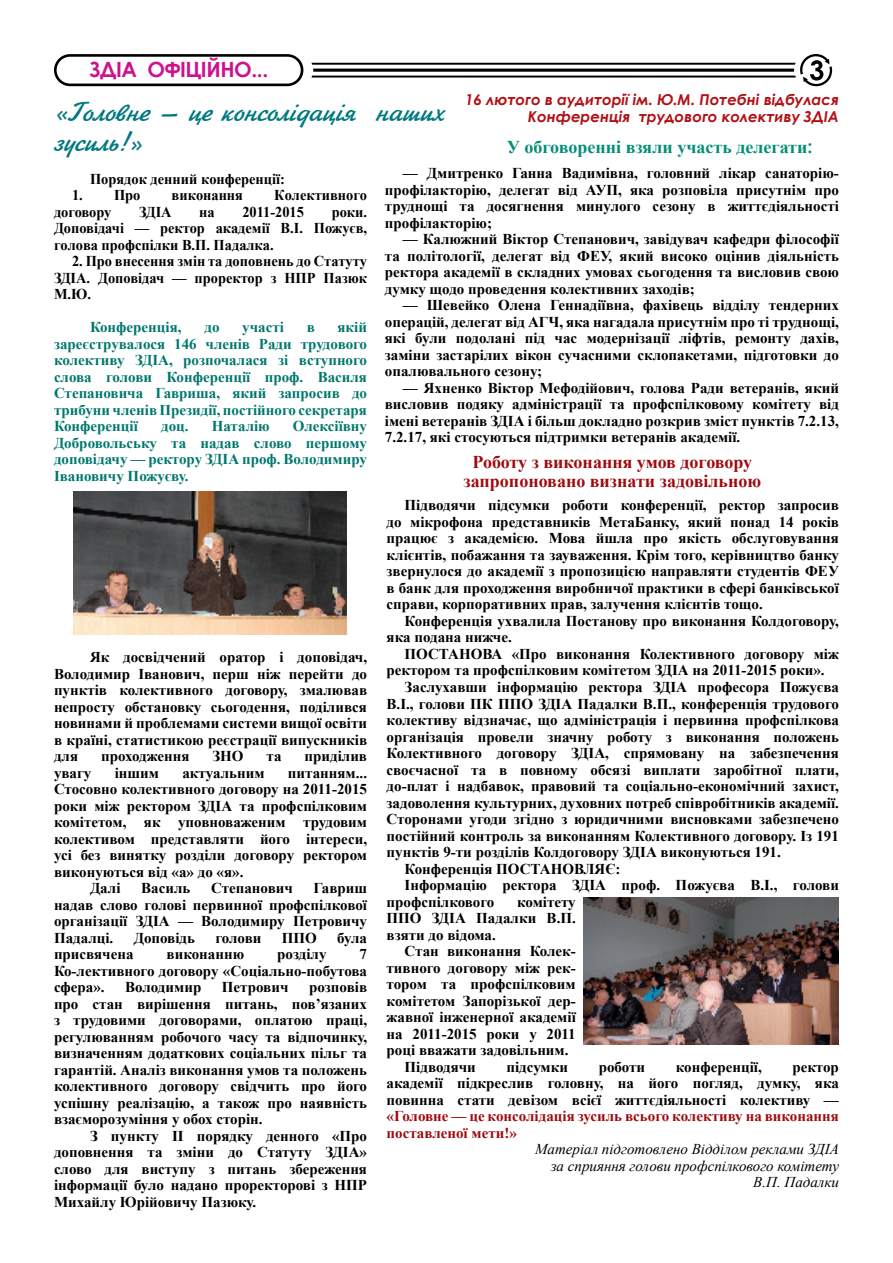
<style>
.page{position:relative;width:893px;height:1263px;background:#fff}
.page>*{position:absolute;margin:0;border:0;box-sizing:border-box;transform-origin:0 0}
.t1{font:28.5px/30px "Ukrainian Jikharev";color:#00787f}
.t2{font:700 21px "Century Gothic";letter-spacing:-.02em;color:#ce128c}
.t3{font:700 18px/19.5px "Times New Roman";color:#9e0b0f;text-align:center}
.t4{font:700 18px "Times New Roman";color:#008e77}
.t5{font:700 15px/16.5px "Times New Roman";color:#000;text-align:justify}
.t6{font:700 15px/16.5px "Times New Roman";color:#00776e;text-align:justify}
.t7{font:700 15px/16.5px "Times New Roman";color:#000;text-align:justify;scale:.96 1}
.t8{font:italic 15px/16.5px "Times New Roman";color:#000;text-align:right}
.t9{font:italic 700 15px/16.5px "Century Gothic";color:#b11116;text-align:right}
.t10{font:700 15px/16.5px "Times New Roman";color:#9e0b0f}
.s1{font-family:"Century Gothic"}
</style>
<div class="page">
<svg style="left:54px;top:54px;width:249px;height:32px"></svg>
<svg style="left:311px;top:54px;width:521px;height:32px"></svg>
<img style="left:73px;top:491px;width:273px;height:144px">
<img style="left:583px;top:898px;width:256px;height:146px">
<h2 class="t2" style="left:89px;top:53px;width:180px">ЗДІА ОФІЦІЙНО...</h2>
<p class="t9" style="left:465px;top:91px;width:375px">16 лютого в аудиторії ім. Ю.М. Потебні відбулася<br>Конференція трудового колективу ЗДІА</p>
<h1 class="t1" style="left:54px;top:97px;width:391px">«Головне — це консолідація наших зусиль!»</h1>
<p class="t4" style="left:507px;top:135px;width:307px">У обговоренні взяли участь делегати<span class="s1">:</span></p>
<p class="t5" style="left:385px;top:165px;width:456px;text-indent:18px">— Дмитренко Ганна Вадимівна, головний лікар санаторію&shy;профілакторію, делегат від АУП, яка розповіла присутнім про труднощі та досягнення минулого сезону в життєдіяльності профілакторію;</p>
<p class="t5" style="left:385px;top:231px;width:456px;text-indent:18px">— Калюжний Віктор Степанович, завідувач кафедри філософії та політології, делегат від ФЕУ, який високо оцінив діяльність ректора академії в складних умовах сьогодення та висловив свою думку щодо проведення колективних заходів;</p>
<p class="t5" style="left:385px;top:297px;width:456px;text-indent:18px">— Шевейко Олена Геннадіївна, фахівець відділу тендерних операцій, делегат від АГЧ, яка нагадала присутнім про ті труднощі, які були подолані під час модернізації ліфтів, ремонту дахів, заміни застарілих вікон сучасними склопакетами, підготовки до опалювального сезону;</p>
<p class="t5" style="left:385px;top:379px;width:456px;text-indent:18px">— Яхненко Віктор Мефодійович, голова Ради ветеранів, який висловив подяку адміністрації та профспілковому комітету від імені ветеранів ЗДІА і більш докладно розкрив зміст пунктів 7.2.13, 7.2.17, які стосуються підтримки ветеранів академії.</p>
<p class="t7" style="left:90px;top:170px;width:205px">Порядок денний конференції:</p>
<p class="t7" style="left:72px;top:187px;width:73px">1. Про</p>
<p class="t7" style="left:172px;top:187px;width:76px">виконання</p>
<p class="t7" style="left:274px;top:187px;width:98px">Колективного</p>
<p class="t7" style="left:54px;top:203px;width:61px">договору</p>
<p class="t7" style="left:139px;top:203px;width:35px">ЗДІА</p>
<p class="t7" style="left:199px;top:203px;width:18px">на</p>
<p class="t7" style="left:242px;top:203px;width:66px">2011-2015</p>
<p class="t7" style="left:54px;top:203px;width:328px;text-indent:278px">роки.<br>Доповідачі — ректор академії В.І. Пожуєв, голова профспілки В.П. Падалка.</p>
<p class="t7" style="left:54px;top:253px;width:328px;text-indent:18px">2. Про внесення змін та доповнень до Статуту ЗДІА. Доповідач — проректор з НПР Пазюк М.Ю.</p>
<p class="t6" style="left:90px;top:319px;width:93px">Конференція,</p>
<p class="t6" style="left:204px;top:319px;width:17px">до</p>
<p class="t6" style="left:242px;top:319px;width:43px">участі</p>
<p class="t6" style="left:307px;top:319px;width:10px">в</p>
<p class="t6" style="left:54px;top:319px;width:315px;text-indent:284px">якій зареєструвалося 146 членів Ради трудового колективу ЗДІА, розпочалася зі вступного слова голови Конференції проф. Василя Степановича Гавриша, який запросив до трибуни членів Президії, постійного секретаря Конференції</p>
<p class="t6" style="left:54px;top:418px;width:315px;text-indent:239px">Олексіївну Добровольську та надав слово першому доповідачу — ректору ЗДІА проф. Володимиру Івановичу Пожуєву.</p>
<p class="t6" style="left:161px;top:418px;width:29px">доц.</p>
<p class="t6" style="left:212px;top:418px;width:60px">Наталію</p>
<p class="t3" style="left:464px;top:451px;width:299px">Роботу з виконання умов договору запропоновано визнати задовільною</p>
<p class="t5" style="left:54px;top:649px;width:315px;text-indent:36px">Як досвідчений оратор і доповідач, Володимир Іванович, перш ніж перейти до пунктів колективного договору, змалював непросту обстановку сьогодення, поділився новинами й проблемами системи вищої освіти в країні, статистикою реєстрації випускників для</p>
<p class="t5" style="left:101px;top:748px;width:90px">проходження</p>
<p class="t5" style="left:212px;top:748px;width:33px">ЗНО</p>
<p class="t5" style="left:267px;top:748px;width:17px">та</p>
<p class="t5" style="left:305px;top:748px;width:64px">приділив</p>
<p class="t5" style="left:54px;top:764px;width:39px">увагу</p>
<p class="t5" style="left:115px;top:764px;width:46px">іншим</p>
<p class="t5" style="left:182px;top:764px;width:84px">актуальним</p>
<p class="t5" style="left:288px;top:764px;width:81px">питанням...</p>
<p class="t5" style="left:54px;top:781px;width:315px">Стосовно колективного договору на 2011-2015</p>
<p class="t5" style="left:54px;top:797px;width:315px">роки між ректором ЗДІА та профспілковим</p>
<p class="t5" style="left:54px;top:814px;width:315px">комітетом, як уповноваженим трудовим</p>
<p class="t5" style="left:54px;top:830px;width:315px">колективом представляти його інтереси,</p>
<p class="t5" style="left:54px;top:847px;width:315px">усі без винятку розділи договору ректором</p>
<p class="t5" style="left:54px;top:863px;width:191px">виконуються від «а» до «я».</p>
<p class="t5" style="left:90px;top:880px;width:32px">Далі</p>
<p class="t5" style="left:141px;top:880px;width:51px">Василь</p>
<p class="t5" style="left:211px;top:880px;width:83px">Степанович</p>
<p class="t5" style="left:54px;top:880px;width:315px;text-indent:260px">Гавриш надав слово голові первинної профспілкової організації ЗДІА — Володимиру Петровичу Падалці.</p>
<p class="t5" style="left:134px;top:929px;width:63px">Доповідь</p>
<p class="t5" style="left:215px;top:929px;width:48px">голови</p>
<p class="t5" style="left:282px;top:929px;width:37px">ППО</p>
<p class="t5" style="left:337px;top:929px;width:31px">була</p>
<p class="t5" style="left:54px;top:946px;width:81px">присвячена</p>
<p class="t5" style="left:167px;top:946px;width:79px">виконанню</p>
<p class="t5" style="left:277px;top:946px;width:51px">розділу</p>
<p class="t5" style="left:54px;top:946px;width:315px;text-indent:306px">7<br>Ко-лективного договору «Соціально-побутова сфера».</p>
<p class="t5" style="left:54px;top:979px;width:315px;text-indent:255px">розповів про стан вирішення питань, пов’язаних з трудовими договорами, оплатою праці, регулюванням робочого часу та відпочинку, визначенням додаткових соціальних пільг та гарантій. Аналіз виконання умов та положень колективного договору свідчить про його успішну реалізацію, а також про наявність взаєморозуміння у обох сторін.</p>
<p class="t5" style="left:54px;top:1127px;width:315px;text-indent:36px">З пункту ІІ порядку денного «Про доповнення та зміни до Статуту ЗДІА» слово для виступу з питань збереження інформації було надано проректорові з НПР Михайлу Юрійовичу Пазюку.</p>
<p class="t5" style="left:125px;top:979px;width:78px">Володимир</p>
<p class="t5" style="left:222px;top:979px;width:68px">Петрович</p>
<p class="t5" style="left:387px;top:497px;width:454px;text-indent:18px">Підводячи підсумки роботи конференції, ректор запросив до мікрофона представників МетаБанку, який понад 14 років працює з академією. Мова йшла про якість обслуговування клієнтів, побажання та зауваження. Крім того, керівництво банку звернулося до академії з пропозицією направляти студентів ФЕУ в банк для проходження виробничої практики в сфері банківської справи, корпоративних прав, залучення клієнтів тощо.</p>
<p class="t5" style="left:387px;top:612px;width:454px;text-indent:18px">Конференція ухвалила Постанову про виконання Колдоговору, яка подана нижче.</p>
<p class="t5" style="left:405px;top:645px;width:436px">ПОСТАНОВА «Про виконання Колективного договору між</p>
<p class="t5" style="left:387px;top:662px;width:440px">ректором та профспілковим комітетом ЗДІА на 2011-2015 роки».</p>
<p class="t5" style="left:405px;top:678px;width:436px">Заслухавши інформацію ректора ЗДІА професора Пожуєва</p>
<p class="t5" style="left:387px;top:695px;width:454px">В.І., голови ПК ППО ЗДІА Падалки В.П., конференція трудового</p>
<p class="t5" style="left:387px;top:711px;width:454px">колективу відзначає, що адміністрація і первинна профспілкова</p>
<p class="t5" style="left:387px;top:728px;width:454px">організація провели значну роботу з виконання положень</p>
<p class="t5" style="left:387px;top:744px;width:454px">Колективного договору ЗДІА, спрямовану на забезпечення</p>
<p class="t5" style="left:387px;top:761px;width:454px">своєчасної та в повному обсязі виплати заробітної плати,</p>
<p class="t5" style="left:387px;top:777px;width:454px">до-плат і надбавок, правовий та соціально-економічний захист,</p>
<p class="t5" style="left:387px;top:794px;width:454px">задоволення культурних, духовних потреб співробітників академії.</p>
<p class="t5" style="left:387px;top:810px;width:454px">Сторонами угоди згідно з юридичними висновками забезпечено</p>
<p class="t5" style="left:387px;top:827px;width:454px">постійний контроль за виконанням Колективного договору. Із 191</p>
<p class="t5" style="left:387px;top:843px;width:396px">пунктів 9-ти розділів Колдоговору ЗДІА виконуються 191.</p>
<p class="t5" style="left:405px;top:860px;width:217px">Конференція ПОСТАНОВЛЯЄ:</p>
<p class="t5" style="left:405px;top:876px;width:436px">Інформацію ректора ЗДІА проф. Пожуєва В.І., голови</p>
<p class="t5" style="left:387px;top:893px;width:109px">профспілкового</p>
<p class="t5" style="left:387px;top:893px;width:191px;text-indent:130px">комітету ППО ЗДІА Падалки В.П. взяти до відома.</p>
<p class="t5" style="left:405px;top:942px;width:173px">Стан виконання Колек-</p>
<p class="t5" style="left:387px;top:959px;width:191px">тивного договору між рек-</p>
<p class="t5" style="left:387px;top:975px;width:191px">тором та профспілковим</p>
<p class="t5" style="left:387px;top:992px;width:191px">комітетом Запорізької дер-</p>
<p class="t5" style="left:387px;top:1008px;width:191px">жавної інженерної академії</p>
<p class="t5" style="left:387px;top:1025px;width:191px">на 2011-2015 роки у 2011</p>
<p class="t5" style="left:387px;top:1041px;width:183px">році вважати задовільним.</p>
<p class="t5" style="left:405px;top:1058px;width:73px">Підводячи</p>
<p class="t5" style="left:506px;top:1058px;width:63px">підсумки</p>
<p class="t5" style="left:599px;top:1058px;width:48px">роботи</p>
<p class="t5" style="left:676px;top:1058px;width:87px">конференції,</p>
<p class="t5" style="left:387px;top:1058px;width:454px;text-indent:406px">ректор академії підкреслив головну, на його погляд, думку, яка повинна стати девізом всієї життєдіяльності колективу —</p>
<p class="t10" style="left:387px;top:1107px;width:454px">«Головне — це консолідація зусиль всього колективу на виконання поставленої мети!»</p>
<p class="t8" style="left:535px;top:1140px;width:305px">Матеріал підготовлено Відділом реклами ЗДІА за сприяння голови профспілкового комітету<br>В.П. Падалки</p>
</div>
